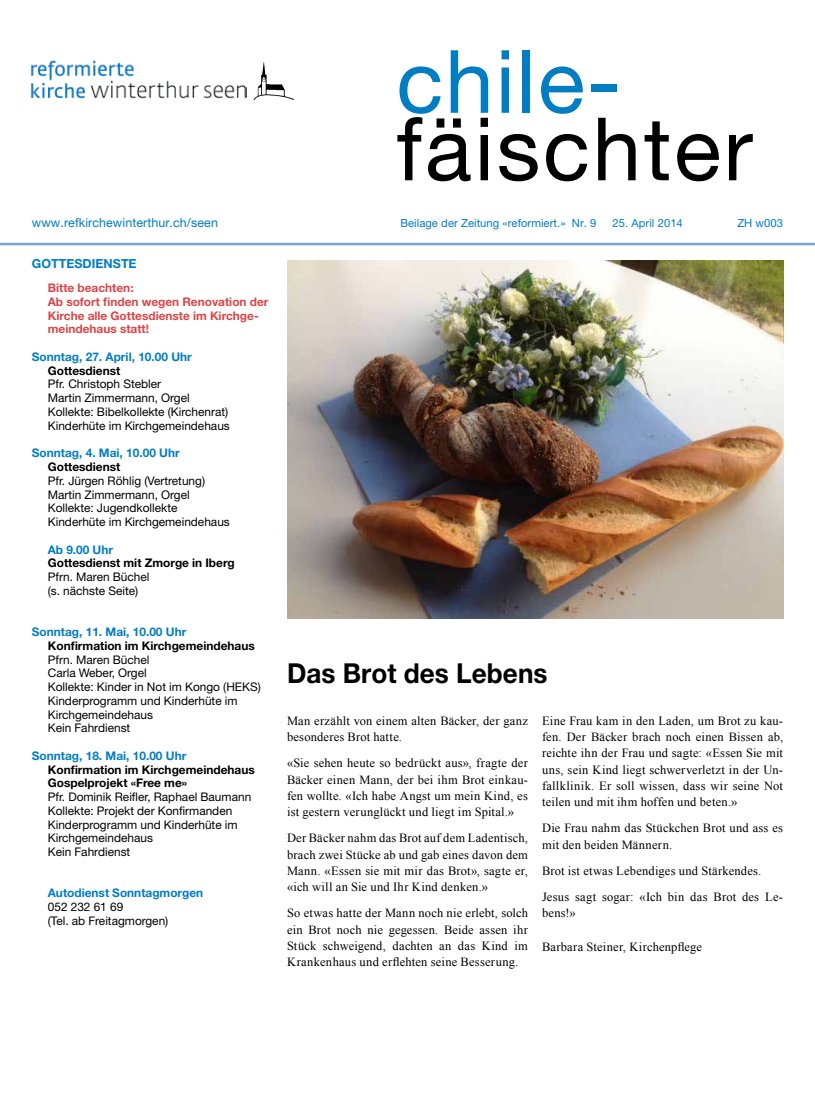
<style>
.page{position:relative;width:815px;height:1106px;background:#fff}
.page>*{position:absolute;margin:0;border:0;box-sizing:border-box;transform-origin:0 0}
.t1{font:87.5px "Helvetica Neue LT Pro";letter-spacing:.03em;color:#000}
.t2{font:87.5px "Helvetica Neue LT Pro";letter-spacing:.02em;color:#007dc3}
.t3{font:700 27.5px "Helvetica Neue LT Pro";letter-spacing:.005em;color:#000;scale:.95 1}
.t4{font:12.5px/16.2px "Times New Roman";letter-spacing:.02em;color:#000;text-align:justify}
.t5{font:12.5px "Helvetica Neue LT Pro";letter-spacing:.005em;color:#007dc3}
.t6{font:700 12.5px "Helvetica Neue LT Pro";color:#007dc3}
.t7{font:11.88px/13.8px "Helvetica Neue LT Pro";color:#000}
.t8{font:700 11.88px/13.8px "Helvetica Neue LT Pro";color:#000}
.t9{font:700 11.88px "Helvetica Neue LT Pro";color:#007dc3}
.t10{font:700 11.88px/13.8px "Helvetica Neue LT Pro";color:#da4649}
.t11{font:11.25px "Helvetica Neue LT Pro";letter-spacing:.005em;color:#007dc3}
</style>
<div class="page">
<hr style="left:0;top:243px;width:815px;height:2px;background:#75a4d7">
<img style="left:30px;top:60px;width:216px;height:38px">
<img style="left:253px;top:62px;width:42px;height:39px">
<img style="left:287px;top:261px;width:496px;height:357px">
<h1 class="t2" style="left:396px;top:28px;width:226px">chile-</h1>
<h1 class="t1" style="left:396px;top:95px;width:358px">fäischter</h1>
<p class="t5" style="left:32px;top:215px;width:188px">www.refkirchewinterthur.ch/seen</p>
<p class="t11" style="left:400px;top:216px;width:198px">Beilage der Zeitung «reformiert.» Nr. 9</p>
<p class="t11" style="left:613px;top:216px;width:72px">25. April 2014</p>
<p class="t11" style="left:737px;top:216px;width:47px">ZH w003</p>
<p class="t6" style="left:32px;top:256px;width:106px">GOTTESDIENSTE</p>
<p class="t10" style="left:48px;top:281px;width:222px">Bitte beachten:<br>Ab sofort finden wegen Renovation der<br>Kirche alle Gottesdienste im Kirchge&shy;meindehaus statt!</p>
<p class="t9" style="left:32px;top:349px;width:161px">Sonntag, 27. April, 10.00 Uhr</p>
<p class="t8" style="left:48px;top:363px;width:74px">Gottesdienst</p>
<p class="t7" style="left:48px;top:377px;width:184px">Pfr. Christoph Stebler<br>Martin Zimmermann, Orgel<br>Kollekte: Bibelkollekte (Kirchenrat)<br>Kinderhüte im Kirchgemeindehaus</p>
<p class="t9" style="left:32px;top:445px;width:149px">Sonntag, 4. Mai, 10.00 Uhr</p>
<p class="t8" style="left:48px;top:459px;width:74px">Gottesdienst</p>
<p class="t7" style="left:48px;top:473px;width:184px">Pfr. Jürgen Röhlig (Vertretung)<br>Martin Zimmermann, Orgel<br>Kollekte: Jugendkollekte<br>Kinderhüte im Kirchgemeindehaus</p>
<p class="t9" style="left:48px;top:542px;width:67px">Ab 9.00 Uhr</p>
<p class="t8" style="left:48px;top:556px;width:189px">Gottesdienst mit Zmorge in Iberg</p>
<p class="t7" style="left:48px;top:569px;width:103px">Pfrn. Maren Büchel (s. nächste Seite)</p>
<p class="t9" style="left:32px;top:624px;width:156px">Sonntag, 11. Mai, 10.00 Uhr</p>
<p class="t8" style="left:48px;top:638px;width:208px">Konfirmation im Kirchgemeindehaus</p>
<p class="t7" style="left:48px;top:652px;width:215px">Pfrn. Maren Büchel<br>Carla Weber, Orgel<br>Kollekte: Kinder in Not im Kongo (HEKS)<br>Kinderprogramm und Kinderhüte im<br>Kirchgemeindehaus<br>Kein Fahrdienst</p>
<p class="t9" style="left:32px;top:748px;width:156px">Sonntag, 18. Mai, 10.00 Uhr</p>
<p class="t8" style="left:48px;top:762px;width:208px">Konfirmation im Kirchgemeindehaus<br>Gospelprojekt «Free me»</p>
<p class="t7" style="left:48px;top:789px;width:205px">Pfr. Dominik Reifler, Raphael Baumann<br>Kollekte: Projekt der Konfirmanden<br>Kinderprogramm und Kinderhüte im<br>Kirchgemeindehaus<br>Kein Fahrdienst</p>
<p class="t9" style="left:48px;top:885px;width:157px">Autodienst Sonntagmorgen</p>
<p class="t7" style="left:48px;top:899px;width:122px">052 232 61 69<br>(Tel. ab Freitagmorgen)</p>
<h2 class="t3" style="left:287px;top:656px;width:276px">Das Brot des Lebens</h2>
<p class="t4" style="left:287px;top:712px;width:242px">Man erzählt von einem alten Bäcker, der ganz besonderes Brot hatte.</p>
<p class="t4" style="left:287px;top:754px;width:242px">«Sie sehen heute so bedrückt aus», fragte der Bäcker einen Mann, der bei ihm Brot einkau&shy;fen wollte. «Ich habe Angst um mein Kind, es ist gestern verunglückt und liegt im Spital.»</p>
<p class="t4" style="left:287px;top:829px;width:242px">Der Bäcker nahm das Brot auf dem Ladentisch, brach zwei Stücke ab und gab eines davon dem Mann. «Essen sie mit mir das Brot», sagte er, «ich will an Sie und Ihr Kind denken.»</p>
<p class="t4" style="left:287px;top:904px;width:242px">So etwas hatte der Mann noch nie erlebt, solch ein Brot noch nie gegessen. Beide assen ihr Stück schweigend, dachten an das Kind im Krankenhaus und erflehten seine Besserung.</p>
<p class="t4" style="left:542px;top:712px;width:242px">Eine Frau kam in den Laden, um Brot zu kau&shy;fen. Der Bäcker brach noch einen Bissen ab, reichte ihn der Frau und sagte: «Essen Sie mit uns, sein Kind liegt schwerverletzt in der Un&shy;fallklinik. Er soll wissen, dass wir seine Not teilen und mit ihm hoffen und beten.»</p>
<p class="t4" style="left:542px;top:819px;width:242px">Die Frau nahm das Stückchen Brot und ass es mit den beiden Männern.</p>
<p class="t4" style="left:542px;top:857px;width:242px;line-height:26.2px">Brot ist etwas Lebendiges und Stärkendes.<br>Jesus sagt sogar: «Ich bin das Brot des Le-</p>
<p class="t4" style="left:542px;top:904px;width:35px">bens!»</p>
<p class="t4" style="left:542px;top:938px;width:161px">Barbara Steiner, Kirchenpflege</p>
</div>
